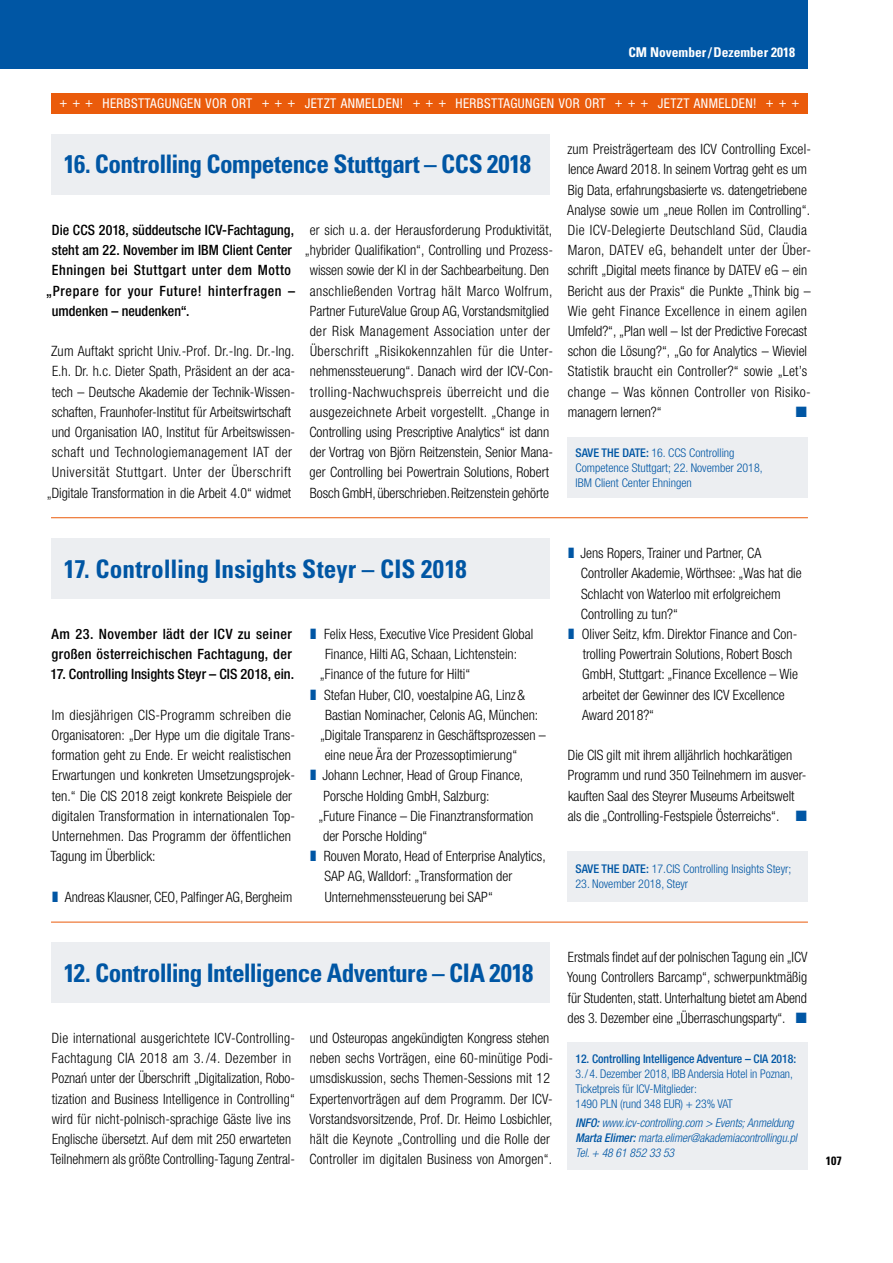
<style>
.page{position:relative;width:893px;height:1263px;background:#fff}
.page>*{position:absolute;margin:0;border:0;box-sizing:border-box;transform-origin:0 0}
.t1{font:700 condensed 25.5px "Univers LT Std";letter-spacing:-.015em;color:#0056a4}
.t2{font:15px "Zapf Dingbats ITC";color:#0056a4}
.t3{font:300 condensed 14.25px/20.2px "Helvetica Neue LT Pro";color:#000}
.t4{font:500 condensed 14.25px "Helvetica Neue LT Pro";color:#000}
.t5{font:500 condensed 14.25px/20.2px "Helvetica Neue LT Pro";letter-spacing:.02em;color:#000}
.t6{font:500 condensed 14.25px "Helvetica Neue LT Pro";letter-spacing:.05em;color:#000}
.t7{font:500 condensed 14.25px "Helvetica Neue LT Pro";letter-spacing:.04em;color:#000}
.t8{font:condensed 13.5px "Helvetica Neue LT Pro";letter-spacing:.03em;color:#fff}
.t9{font:700 condensed 13.5px "Univers LT Std";color:#fff}
.t10{font:300 condensed 12px/15px "Helvetica Neue LT Pro";color:#0056a4}
.t11{font:italic 300 condensed 12px/15px "Helvetica Neue LT Pro";letter-spacing:-.005em;color:#0056a4}
.t12{font:500 condensed 12px "Helvetica Neue LT Pro";letter-spacing:-.005em;color:#0056a4}
.t13{font:700 condensed 12px "Univers LT Std";color:#000}
.s1{font-weight:500}
.s2{color:#0056a4}
</style>
<div class="page">
<div style="left:0;top:0;width:808px;height:68px;background:#0056a4"></div>
<div style="left:51px;top:134px;width:499px;height:61px;background:#eceef1"></div>
<div style="left:567px;top:437px;width:241px;height:60px;background:#eceef1"></div>
<div style="left:51px;top:94px;width:757px;height:20px;background:#ea5b0b"></div>
<div style="left:51px;top:538px;width:499px;height:61px;background:#eceef1"></div>
<div style="left:51px;top:942px;width:499px;height:61px;background:#eceef1"></div>
<div style="left:567px;top:851px;width:241px;height:50px;background:#eceef1"></div>
<hr style="left:51px;top:517px;width:757px;height:1px;background:#ea5b0b">
<hr style="left:51px;top:922px;width:757px;height:1px;background:#ea5b0b">
<div style="left:567px;top:1042px;width:241px;height:127px;background:#eceef1"></div>
<p class="t9" style="left:628px;top:43px;width:168px">CM November/Dezember 2018</p>
<p class="t8" style="left:60px;top:96px;width:741px">+ + + HERBSTTAGUNGEN VOR ORT + + + JETZT ANMELDEN! + + + HERBSTTAGUNGEN VOR ORT + + + JETZT ANMELDEN! + + +</p>
<h1 class="t1" style="left:64px;top:149px;width:469px">16. Controlling Competence Stuttgart – CCS 2018</h1>
<p class="t4" style="left:52px;top:221px;width:244px">Die CCS 2018, süddeutsche ICV-Fachtagung,</p>
<p class="t4" style="left:52px;top:242px;width:242px">steht am 22. November im IBM Client Center</p>
<p class="t7" style="left:52px;top:262px;width:241px">Ehningen bei Stuttgart unter dem Motto</p>
<p class="t6" style="left:46px;top:282px;width:250px">„Prepare for your Future! hinterfragen –</p>
<p class="t4" style="left:52px;top:302px;width:139px">umdenken – neudenken“.</p>
<p class="t3" style="left:47px;top:341px;width:250px;text-align:center">Zum Auftakt spricht Univ.-Prof. Dr.-Ing. Dr.-Ing.<br>E.h. Dr. h.c. Dieter Spath, Präsident an der aca&shy;tech – Deutsche Akademie der Technik-Wissen&shy;schaften, Fraunhofer-Institut für Arbeitswirtschaft und Organisation IAO, Institut für Arbeitswissen&shy;schaft und Technologiemanagement IAT der Universität Stuttgart. Unter der Überschrift „Digitale Transformation in die Arbeit 4.0“ widmet</p>
<p class="t3" style="left:305px;top:220px;width:250px;text-align:center">er sich u.a. der Herausforderung Produktivität, „hybrider Qualifikation“, Controlling und Prozess&shy;wissen sowie der KI in der Sachbearbeitung. Den anschließenden Vortrag hält Marco Wolfrum, Partner FutureValue Group AG, Vorstandsmitglied der Risk Management Association unter der Überschrift „Risikokennzahlen für die Unter&shy;nehmenssteuerung“. Danach wird der ICV-Con&shy;trolling-Nachwuchspreis überreicht und die ausgezeichnete Arbeit vorgestellt. „Change in Controlling using Prescriptive Analytics“ ist dann der Vortrag von Björn Reitzenstein, Senior Mana&shy;ger Controlling bei Powertrain Solutions, Robert Bosch GmbH, überschrieben. Reitzenstein gehörte</p>
<p class="t3" style="left:567px;top:139px;width:245px">zum Preisträgerteam des ICV Controlling Excel&shy;lence Award 2018. In seinem Vortrag geht es um Big Data, erfahrungsbasierte vs. datengetriebene Analyse sowie um „neue Rollen im Controlling“.<br>Die ICV-Delegierte Deutschland Süd, Claudia Maron, DATEV eG, behandelt unter der Über&shy;schrift „Digital meets finance by DATEV eG – ein Bericht aus der Praxis“ die Punkte „Think big – Wie geht Finance Excellence in einem agilen Umfeld?“, „Plan well – Ist der Predictive Forecast schon die Lösung?“, „Go for Analytics – Wieviel Statistik braucht ein Controller?“ sowie „Let’s change – Was können Controller von Risiko&shy;managern lernen?“</p>
<p class="t2" style="left:796px;top:404px;width:13px">■</p>
<p class="t10" style="left:575px;top:445px;width:189px"><span class="s1">SAVE THE DATE:</span> 16. CCS Controlling<br>Competence Stuttgart; 22. November 2018,<br>IBM Client Center Ehningen</p>
<h1 class="t1" style="left:64px;top:553px;width:404px">17. Controlling Insights Steyr – CIS 2018</h1>
<p class="t5" style="left:51px;top:623px;width:242px">Am 23. November lädt der ICV zu seiner großen österreichischen Fachtagung, der</p>
<p class="t4" style="left:50px;top:666px;width:245px">17. Controlling Insights Steyr – CIS 2018, ein.</p>
<p class="t3" style="left:51px;top:704px;width:246px">Im diesjährigen CIS-Programm schreiben die Organisatoren: „Der Hype um die digitale Trans&shy;formation geht zu Ende. Er weicht realistischen Erwartungen und konkreten Umsetzungsprojek&shy;ten.“ Die CIS 2018 zeigt konkrete Beispiele der digitalen Transformation in internationalen Top-Unternehmen. Das Programm der öffentlichen Tagung im Überblick:</p>
<p class="t3" style="left:52px;top:886px;width:242px"><span class="s2">❚</span> Andreas Klausner, CEO, Palfinger AG, Bergheim</p>
<p class="t3" style="left:310px;top:624px;width:225px"><span class="s2">❚</span> Felix Hess, Executive Vice President Global</p>
<p class="t3" style="left:325px;top:644px;width:194px">Finance, Hilti AG, Schaan, Lichtenstein:</p>
<p class="t3" style="left:320px;top:664px;width:152px">„Finance of the future for Hilti“</p>
<p class="t3" style="left:310px;top:684px;width:216px"><span class="s2">❚</span> Stefan Huber, CIO, voestalpine AG, Linz&amp;</p>
<p class="t3" style="left:325px;top:704px;width:215px">Bastian Nominacher, Celonis AG, München:</p>
<p class="t3" style="left:320px;top:725px;width:227px">„Digitale Transparenz in Geschäftsprozessen –</p>
<p class="t3" style="left:325px;top:745px;width:194px">eine neue Ära der Prozessoptimierung“</p>
<p class="t3" style="left:310px;top:765px;width:215px"><span class="s2">❚</span> Johann Lechner, Head of Group Finance,</p>
<p class="t3" style="left:323px;top:785px;width:168px">Porsche Holding GmbH, Salzburg:</p>
<p class="t3" style="left:318px;top:805px;width:216px">„Future Finance – Die Finanztransformation</p>
<p class="t3" style="left:323px;top:826px;width:106px">der Porsche Holding“</p>
<p class="t3" style="left:310px;top:846px;width:237px"><span class="s2">❚</span> Rouven Morato, Head of Enterprise Analytics,</p>
<p class="t3" style="left:325px;top:866px;width:189px">SAP AG, Walldorf: „Transformation der</p>
<p class="t3" style="left:325px;top:886px;width:169px">Unternehmenssteuerung bei SAP“</p>
<p class="t3" style="left:568px;top:543px;width:195px"><span class="s2">❚</span> Jens Ropers, Trainer und Partner, CA</p>
<p class="t3" style="left:581px;top:563px;width:222px">Controller Akademie, Wörthsee: „Was hat die</p>
<p class="t3" style="left:581px;top:583px;width:201px">Schlacht von Waterloo mit erfolgreichem</p>
<p class="t3" style="left:581px;top:603px;width:99px">Controlling zu tun?“</p>
<p class="t3" style="left:568px;top:624px;width:229px"><span class="s2">❚</span> Oliver Seitz, kfm. Direktor Finance and Con-</p>
<p class="t3" style="left:583px;top:644px;width:211px">trolling Powertrain Solutions, Robert Bosch</p>
<p class="t3" style="left:582px;top:664px;width:217px">GmbH, Stuttgart: „Finance Excellence – Wie</p>
<p class="t3" style="left:583px;top:684px;width:204px">arbeitet der Gewinner des ICV Excellence</p>
<p class="t3" style="left:582px;top:704px;width:74px">Award 2018?“</p>
<p class="t3" style="left:568px;top:745px;width:241px">Die CIS gilt mit ihrem alljährlich hochkarätigen Programm und rund 350 Teilnehmern im ausver&shy;kauften Saal des Steyrer Museums Arbeitswelt als die „Controlling-Festspiele Österreichs“. <span class="s2">■</span></p>
<p class="t10" style="left:575px;top:861px;width:217px"><span class="s1">SAVE THE DATE:</span> 17.CIS Controlling Insights Steyr;</p>
<p class="t10" style="left:575px;top:876px;width:114px">23. November 2018, Steyr</p>
<h1 class="t1" style="left:64px;top:957px;width:471px">12. Controlling Intelligence Adventure – CIA 2018</h1>
<p class="t3" style="left:51px;top:1028px;width:246px">Die international ausgerichtete ICV-Controlling-Fachtagung CIA 2018 am 3. /4. Dezember in Poznań unter der Überschrift „Digitalization, Robo&shy;tization and Business Intelligence in Controlling“ wird für nicht-polnisch-sprachige Gäste live ins Englische übersetzt. Auf dem mit 250 erwarteten Teilnehmern als größte Controlling-Tagung Zentral-</p>
<p class="t3" style="left:309px;top:1028px;width:245px">und Osteuropas angekündigten Kongress stehen neben sechs Vorträgen, eine 60-minütige Podi&shy;umsdiskussion, sechs Themen-Sessions mit 12<br>Expertenvorträgen auf dem Programm. Der ICV-Vorstandsvorsitzende, Prof. Dr. Heimo Losbichler, hält die Keynote „Controlling und die Rolle der Controller im digitalen Business von Amorgen“.</p>
<p class="t3" style="left:567px;top:947px;width:242px;text-align:justify">Erstmals findet auf der polnischen Tagung ein „ICV Young Controllers Barcamp“, schwerpunktmäßig für Studenten, statt. Unterhaltung bietet am Abend des 3. Dezember eine „Überraschungsparty“. <span class="s2">■</span></p>
<p class="t12" style="left:575px;top:1052px;width:222px">12. Controlling Intelligence Adventure – CIA 2018:</p>
<p class="t10" style="left:575px;top:1066px;width:219px">3./4. Dezember 2018, IBB Andersia Hotel in Poznan,<br>Ticketpreis für ICV-Mitglieder:<br>1490 PLN (rund 348 EUR) + 23% VAT</p>
<p class="t11" style="left:575px;top:1115px;width:223px"><span class="s1">INFO:</span> www.icv-controlling.com &gt; Events; Anmeldung<br><span class="s1">Marta Elimer:</span> marta.elimer@akademiacontrollingu.pl<br>Tel. + 48 61 852 33 53</p>
<p class="t13" style="left:826px;top:1154px;width:17px">107</p>
</div>
